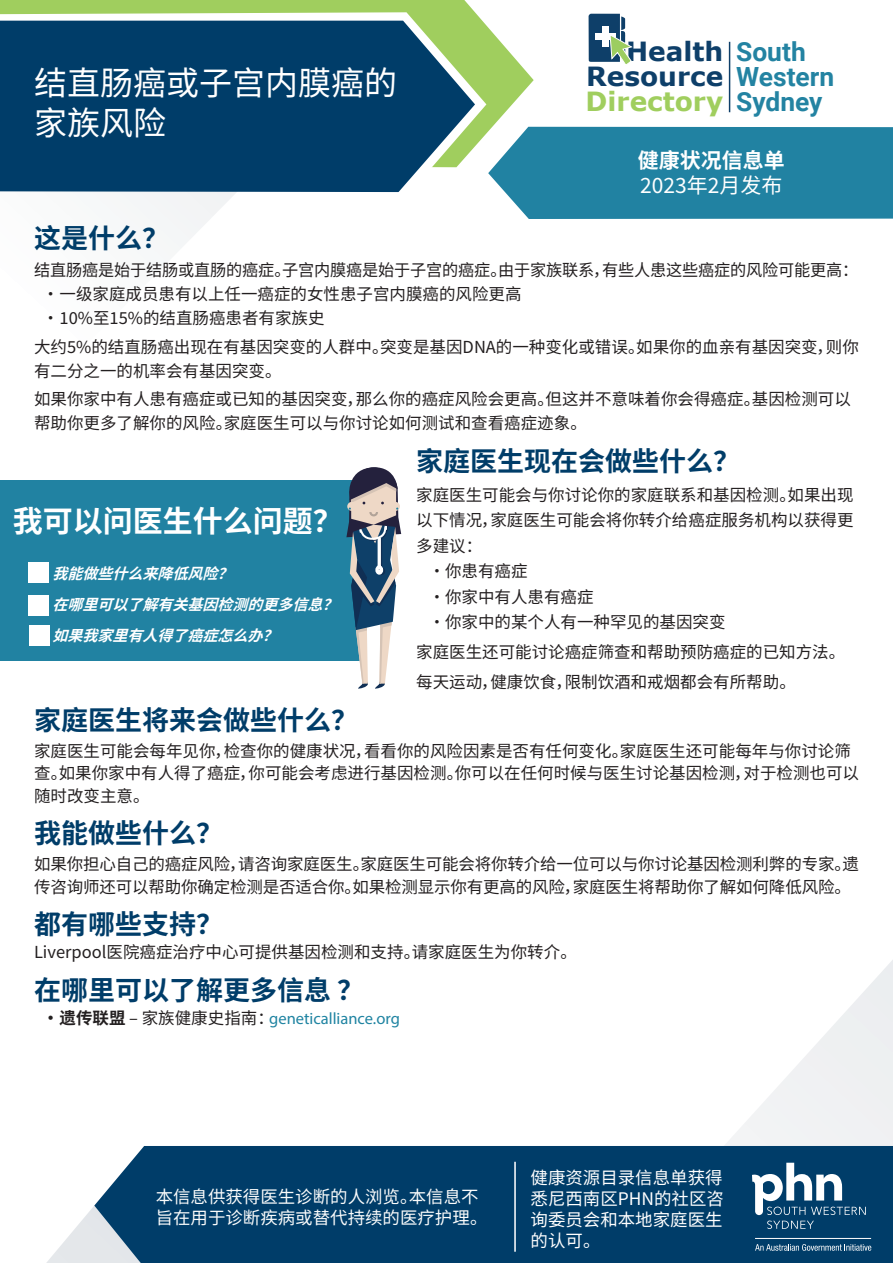
<style>
.page{position:relative;width:893px;height:1263px;background:#fff}
.page>*{position:absolute;margin:0;border:0;box-sizing:border-box;transform-origin:0 0}
.t1{font:33px "Noto Sans SC";color:#fff}
.t2{font:700 30px "Noto Sans SC";color:#fff}
.General_paragraphs{font:700 27px "Noto Sans SC";color:#003d69}
.t3{font:700 26.4px/25px "Verdana";color:#0e3f69;text-align:justify}
.t4{font:700 26.4px/25px "Roboto";color:#2383a2}
.t5{font:21px "Noto Sans SC";color:#fff}
.t6{font:700 21px "Noto Sans SC";color:#fff}
.t7{font:17.25px/20.7px "Noto Sans SC";color:#fafbfb}
.t8{font:17.25px/20.7px "Noto Sans SC";color:#fff;text-align:justify}
.General_paragraphs-2{font:16.5px/22.5px "Noto Sans SC";color:#231f20}
.t9{font:16.5px "Myriad Pro";color:#2084a2}
.t10{font:italic 700 15px "Noto Sans SC";color:#fff}
.s1{color:#a0ce5e}
.s2{font-family:"Noto Sans SC";font-weight:700;color:#231f20}
.s3{font-family:"Noto Sans SC";color:#231f20}
</style>
<div class="page">
<svg style="left:124px;top:195px;width:109px;height:53px"></svg>
<svg style="left:0;top:0;width:534px;height:134px;fill:#a0ce5e"></svg>
<svg style="left:589px;top:14px;width:42px;height:50px"></svg>
<hr style="left:729px;top:42px;width:1px;height:70px;background:#0e3f69">
<svg style="left:488px;top:127px;width:405px;height:92px;background:#2e89a7"></svg>
<svg style="left:0;top:12px;width:486px;height:183px;background:#225876"></svg>
<svg style="left:724px;top:960px;width:169px;height:186px"></svg>
<svg style="left:46px;top:1206px;width:48px;height:57px"></svg>
<div style="left:94px;top:1146px;width:799px;height:117px;background:#003d69"></div>
<svg style="left:752px;top:1163px;width:114px;height:66px"></svg>
<svg style="left:755px;top:1244px;width:116px;height:7px"></svg>
<hr style="left:514px;top:1162px;width:2px;height:90px;background:#fff">
<div style="left:0;top:480px;width:365px;height:181px;background:#2182a2"></div>
<div style="left:28px;top:563px;width:20px;height:20px;background:#fff"></div>
<div style="left:28px;top:595px;width:20px;height:20px;background:#fff"></div>
<div style="left:29px;top:626px;width:20px;height:20px;background:#fff"></div>
<svg style="left:346px;top:467px;width:55px;height:222px"></svg>
<p class="t1" style="left:34px;top:65px;width:364px">结直肠癌或子宫内膜癌的</p>
<p class="t1" style="left:34px;top:104px;width:133px">家族风险</p>
<p class="t3" style="left:586px;top:39px;width:139px;text-indent:40px">Health Resource <span class="s1">Directory</span></p>
<p class="t4" style="left:736px;top:39px;width:100px">South<br>Western</p>
<p class="t4" style="left:736px;top:89px;width:88px">Sydney</p>
<p class="t6" style="left:638px;top:149px;width:148px">健康状况信息单</p>
<p class="t5" style="left:640px;top:174px;width:144px">2023年2月发布</p>
<p class="General_paragraphs" style="left:34px;top:223px;width:136px">这是什么？</p>
<p class="General_paragraphs-2" style="left:34px;top:259px;width:826px">结直肠癌是始于结肠或直肠的癌症。子宫内膜癌是始于子宫的癌症。由于家族联系，有些人患这些癌症的风险可能更高：</p>
<p class="General_paragraphs-2" style="left:43px;top:283px;width:481px">•一级家庭成员患有以上任一癌症的女性患子宫内膜癌的风险更高</p>
<p class="General_paragraphs-2" style="left:43px;top:307px;width:284px">•10%至15%的结直肠癌患者有家族史</p>
<p class="General_paragraphs-2" style="left:34px;top:335px;width:826px;line-height:24px">大约5%的结直肠癌出现在有基因突变的人群中。突变是基因DNA的一种变化或错误。如果你的血亲有基因突变，则你有二分之一的机率会有基因突变。</p>
<p class="General_paragraphs-2" style="left:34px;top:388px;width:818px;line-height:24px">如果你家中有人患有癌症或已知的基因突变，那么你的癌症风险会更高。但这并不意味着你会得癌症。基因检测可以帮助你更多了解你的风险。家庭医生可以与你讨论如何测试和查看癌症迹象。</p>
<p class="General_paragraphs" style="left:416px;top:446px;width:325px">家庭医生现在会做些什么？</p>
<p class="General_paragraphs-2" style="left:416px;top:482px;width:439px;line-height:25.5px;text-align:justify">家庭医生可能会与你讨论你的家庭联系和基因检测。如果出现以下情况，家庭医生可能会将你转介给癌症服务机构以获得更多建议：</p>
<p class="General_paragraphs-2" style="left:429px;top:560px;width:100px">• 你患有癌症</p>
<p class="General_paragraphs-2" style="left:429px;top:586px;width:166px">• 你家中有人患有癌症</p>
<p class="General_paragraphs-2" style="left:429px;top:611px;width:298px">• 你家中的某个人有一种罕见的基因突变</p>
<p class="General_paragraphs-2" style="left:416px;top:641px;width:431px">家庭医生还可能讨论癌症筛查和帮助预防癌症的已知方法。</p>
<p class="General_paragraphs-2" style="left:416px;top:671px;width:381px">每天运动，健康饮食，限制饮酒和戒烟都会有所帮助。</p>
<p class="General_paragraphs" style="left:34px;top:705px;width:325px">家庭医生将来会做些什么？</p>
<p class="General_paragraphs-2" style="left:34px;top:740px;width:826px">家庭医生可能会每年见你，检查你的健康状况，看看你的风险因素是否有任何变化。家庭医生还可能每年与你讨论筛查。如果你家中有人得了癌症，你可能会考虑进行基因检测。你可以在任何时候与医生讨论基因检测，对于检测也可以随时改变主意。</p>
<p class="General_paragraphs" style="left:34px;top:818px;width:190px">我能做些什么？</p>
<p class="General_paragraphs-2" style="left:34px;top:853px;width:826px">如果你担心自己的癌症风险，请咨询家庭医生。家庭医生可能会将你转介给一位可以与你讨论基因检测利弊的专家。遗传咨询师还可以帮助你确定检测是否适合你。如果检测显示你有更高的风险，家庭医生将帮助你了解如何降低风险。</p>
<p class="General_paragraphs" style="left:34px;top:909px;width:190px">都有哪些支持？</p>
<p class="General_paragraphs-2" style="left:34px;top:941px;width:544px">Liverpool医院癌症治疗中心可提供基因检测和支持。请家庭医生为你转介。</p>
<p class="General_paragraphs" style="left:34px;top:975px;width:332px">在哪里可以了解更多信息 ？</p>
<p class="t9" style="left:43px;top:1008px;width:359px"><span class="s2">•遗传联盟</span> <span class="s3">– 家族健康史指南：</span>geneticalliance.org</p>
<p class="t2" style="left:13px;top:504px;width:331px">我可以问医生什么问题？</p>
<p class="t10" style="left:52px;top:565px;width:193px">我能做些什么来降低风险？</p>
<p class="t10" style="left:52px;top:596px;width:298px">在哪里可以了解有关基因检测的更多信息？</p>
<p class="t10" style="left:52px;top:627px;width:238px">如果我家里有人得了癌症怎么办？</p>
<p class="t7" style="left:156px;top:1187px;width:333px">本信息供获得医生诊断的人浏览。本信息不旨在用于诊断疾病或替代持续的医疗护理。</p>
<p class="t8" style="left:531px;top:1168px;width:195px">健康资源目录信息单获得悉尼西南区PHN的社区咨询委员会和本地家庭医生的认可。</p>
</div>
